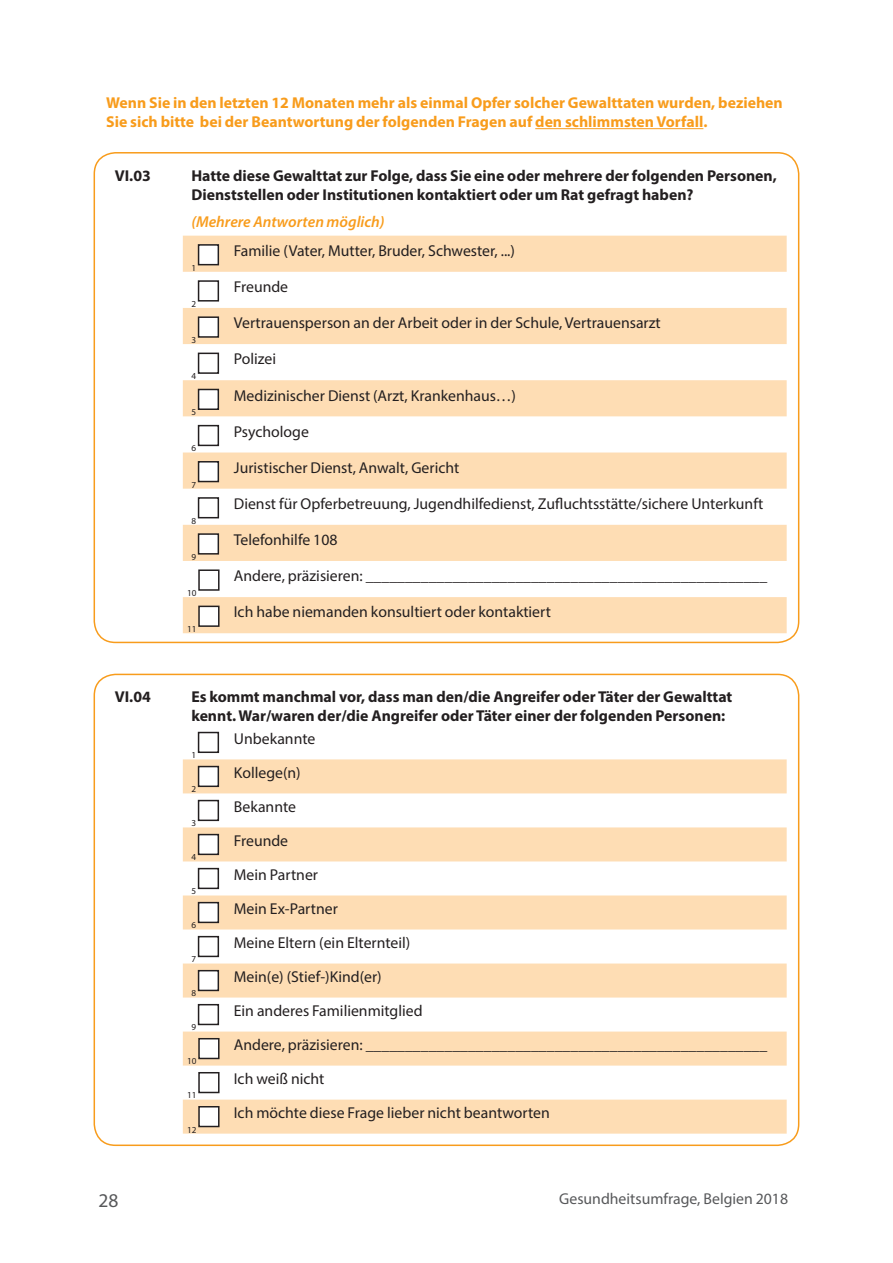
<style>
.page{position:relative;width:893px;height:1263px;background:#fff}
.page>*{position:absolute;margin:0;border:0;box-sizing:border-box;transform-origin:0 0}
.t1{font:19.5px "Myriad Pro";color:#57585a}
.body_nl{font:15.75px "Myriad Pro";color:#231f20}
.body_nl_gras{font:700 15.75px/18.9px "Myriad Pro";color:#231f20}
.body_nl-2{font:700 15.75px/18.9px "Myriad Pro";color:#f89c1c}
.t2{font:15.75px "Myriad Pro";color:#57585a}
.body_nl_gras-2{font:italic 600 15.75px "Myriad Pro";color:#f89c1c}
.body_nl-3{font:9.15px "Myriad Pro";color:#231f20}
</style>
<div class="page">
<hr style="left:535px;top:128px;width:168px;height:1px;background:#f89c1c">
<svg style="left:183px;top:236px;width:604px;height:397px;fill:#feddb4"></svg>
<div style="left:199px;top:245px;width:19px;height:20px;background:#fff"></div>
<div style="left:198px;top:244px;width:21px;height:21px;border:2px solid #231f20"></div>
<div style="left:199px;top:281px;width:19px;height:20px;background:#fff"></div>
<div style="left:198px;top:280px;width:21px;height:22px;border:2px solid #231f20"></div>
<div style="left:199px;top:317px;width:19px;height:20px;background:#fff"></div>
<div style="left:198px;top:316px;width:21px;height:22px;border:2px solid #231f20"></div>
<div style="left:199px;top:353px;width:19px;height:20px;background:#fff"></div>
<div style="left:198px;top:353px;width:21px;height:21px;border:2px solid #231f20"></div>
<div style="left:199px;top:389px;width:19px;height:20px;background:#fff"></div>
<div style="left:198px;top:389px;width:21px;height:21px;border:2px solid #231f20"></div>
<div style="left:199px;top:426px;width:19px;height:19px;background:#fff"></div>
<div style="left:198px;top:425px;width:21px;height:21px;border:2px solid #231f20"></div>
<div style="left:199px;top:462px;width:19px;height:19px;background:#fff"></div>
<div style="left:198px;top:461px;width:21px;height:21px;border:2px solid #231f20"></div>
<div style="left:199px;top:498px;width:19px;height:20px;background:#fff"></div>
<div style="left:198px;top:497px;width:21px;height:21px;border:2px solid #231f20"></div>
<div style="left:199px;top:534px;width:19px;height:20px;background:#fff"></div>
<div style="left:198px;top:533px;width:21px;height:22px;border:2px solid #231f20"></div>
<div style="left:199px;top:570px;width:20px;height:20px;background:#fff"></div>
<div style="left:198px;top:569px;width:22px;height:22px;border:2px solid #231f20"></div>
<div style="left:199px;top:606px;width:20px;height:20px;background:#fff"></div>
<div style="left:198px;top:606px;width:22px;height:21px;border:2px solid #231f20"></div>
<svg style="left:183px;top:759px;width:604px;height:374px;fill:#feddb4"></svg>
<div style="left:198px;top:732px;width:21px;height:21px;border:2px solid #231f20"></div>
<div style="left:199px;top:766px;width:19px;height:20px;background:#fff"></div>
<div style="left:198px;top:766px;width:21px;height:21px;border:2px solid #231f20"></div>
<div style="left:199px;top:800px;width:19px;height:20px;background:#fff"></div>
<div style="left:198px;top:800px;width:21px;height:21px;border:2px solid #231f20"></div>
<div style="left:199px;top:834px;width:19px;height:20px;background:#fff"></div>
<div style="left:198px;top:834px;width:21px;height:21px;border:2px solid #231f20"></div>
<div style="left:199px;top:869px;width:19px;height:19px;background:#fff"></div>
<div style="left:198px;top:868px;width:21px;height:21px;border:2px solid #231f20"></div>
<div style="left:199px;top:903px;width:19px;height:19px;background:#fff"></div>
<div style="left:198px;top:902px;width:21px;height:21px;border:2px solid #231f20"></div>
<div style="left:199px;top:937px;width:19px;height:19px;background:#fff"></div>
<div style="left:198px;top:936px;width:21px;height:21px;border:2px solid #231f20"></div>
<div style="left:199px;top:971px;width:19px;height:19px;background:#fff"></div>
<div style="left:198px;top:970px;width:21px;height:21px;border:2px solid #231f20"></div>
<div style="left:199px;top:1005px;width:19px;height:19px;background:#fff"></div>
<div style="left:198px;top:1004px;width:21px;height:21px;border:2px solid #231f20"></div>
<div style="left:199px;top:1039px;width:20px;height:19px;background:#fff"></div>
<div style="left:198px;top:1038px;width:22px;height:21px;border:2px solid #231f20"></div>
<div style="left:199px;top:1073px;width:20px;height:19px;background:#fff"></div>
<div style="left:198px;top:1072px;width:22px;height:21px;border:2px solid #231f20"></div>
<div style="left:199px;top:1107px;width:20px;height:19px;background:#fff"></div>
<div style="left:198px;top:1106px;width:22px;height:21px;border:2px solid #231f20"></div>
<div style="left:94px;top:674px;width:705px;height:472px;border:2px solid #f89c1c;border-radius:21px"></div>
<p class="body_nl-2" style="left:106px;top:93px;width:678px">Wenn Sie in den letzten 12 Monaten mehr als einmal Opfer solcher Gewalttaten wurden, beziehen<br>Sie sich bitte bei der Beantwortung der folgenden Fragen auf den schlimmsten Vorfall.</p>
<p class="body_nl_gras" style="left:115px;top:166px;width:38px">VI.03</p>
<p class="body_nl_gras" style="left:191px;top:166px;width:587px">Hatte diese Gewalttat zur Folge, dass Sie eine oder mehrere der folgenden Personen,<br>Dienststellen oder Institutionen kontaktiert oder um Rat gefragt haben?</p>
<p class="body_nl_gras-2" style="left:191px;top:212px;width:195px">(Mehrere Antworten möglich)</p>
<p class="body_nl-3" style="left:191px;top:262px;width:6px">1</p>
<p class="body_nl" style="left:234px;top:241px;width:283px">Familie (Vater, Mutter, Bruder, Schwester, ...)</p>
<p class="body_nl-3" style="left:191px;top:298px;width:6px">2</p>
<p class="body_nl-3" style="left:191px;top:334px;width:6px">3</p>
<p class="body_nl-3" style="left:191px;top:370px;width:6px">4</p>
<p class="body_nl-3" style="left:191px;top:406px;width:6px">5</p>
<p class="body_nl-3" style="left:191px;top:443px;width:6px">6</p>
<p class="body_nl-3" style="left:191px;top:479px;width:6px">7</p>
<p class="body_nl-3" style="left:191px;top:515px;width:6px">8</p>
<p class="body_nl-3" style="left:191px;top:551px;width:6px">9</p>
<p class="body_nl-3" style="left:187px;top:587px;width:11px">10</p>
<p class="body_nl-3" style="left:187px;top:623px;width:11px">11</p>
<p class="body_nl" style="left:234px;top:277px;width:56px">Freunde</p>
<p class="body_nl" style="left:234px;top:313px;width:428px">Vertrauensperson an der Arbeit oder in der Schule, Vertrauensarzt</p>
<p class="body_nl" style="left:234px;top:349px;width:44px">Polizei</p>
<p class="body_nl" style="left:234px;top:386px;width:284px">Medizinischer Dienst (Arzt, Krankenhaus…)</p>
<p class="body_nl" style="left:234px;top:422px;width:77px">Psychologe</p>
<p class="body_nl" style="left:234px;top:458px;width:227px">Juristischer Dienst, Anwalt, Gericht</p>
<p class="body_nl" style="left:234px;top:494px;width:531px">Dienst für Opferbetreuung, Jugendhilfedienst, Zufluchtsstätte/sichere Unterkunft</p>
<p class="body_nl" style="left:234px;top:530px;width:105px">Telefonhilfe 108</p>
<p class="body_nl" style="left:234px;top:566px;width:535px">Andere, präzisieren: ___________________________________________________</p>
<p class="body_nl" style="left:234px;top:602px;width:319px">Ich habe niemanden konsultiert oder kontaktiert</p>
<p class="body_nl_gras" style="left:115px;top:687px;width:38px">VI.04</p>
<p class="body_nl_gras" style="left:191px;top:687px;width:542px">Es kommt manchmal vor, dass man den/die Angreifer oder Täter der Gewalttat kennt. War/waren der/die Angreifer oder Täter einer der folgenden Personen:</p>
<p class="body_nl-3" style="left:191px;top:749px;width:6px">1</p>
<p class="body_nl" style="left:234px;top:729px;width:83px">Unbekannte</p>
<p class="body_nl-3" style="left:191px;top:783px;width:6px">2</p>
<p class="body_nl-3" style="left:191px;top:818px;width:6px">3</p>
<p class="body_nl-3" style="left:191px;top:852px;width:6px">4</p>
<p class="body_nl-3" style="left:191px;top:886px;width:6px">5</p>
<p class="body_nl-3" style="left:191px;top:920px;width:6px">6</p>
<p class="body_nl-3" style="left:191px;top:954px;width:6px">7</p>
<p class="body_nl-3" style="left:191px;top:988px;width:6px">8</p>
<p class="body_nl-3" style="left:191px;top:1022px;width:6px">9</p>
<p class="body_nl-3" style="left:187px;top:1056px;width:11px">10</p>
<p class="body_nl-3" style="left:187px;top:1090px;width:11px">11</p>
<p class="body_nl-3" style="left:187px;top:1124px;width:11px">12</p>
<p class="body_nl" style="left:234px;top:763px;width:68px">Kollege(n)</p>
<p class="body_nl" style="left:234px;top:797px;width:64px">Bekannte</p>
<p class="body_nl" style="left:234px;top:831px;width:56px">Freunde</p>
<p class="body_nl" style="left:234px;top:865px;width:86px">Mein Partner</p>
<p class="body_nl" style="left:234px;top:899px;width:105px">Mein Ex-Partner</p>
<p class="body_nl" style="left:234px;top:933px;width:178px">Meine Eltern (ein Elternteil)</p>
<p class="body_nl" style="left:234px;top:967px;width:149px">Mein(e) (Stief-)Kind(er)</p>
<p class="body_nl" style="left:234px;top:1001px;width:190px">Ein anderes Familienmitglied</p>
<p class="body_nl" style="left:234px;top:1035px;width:535px">Andere, präzisieren: ___________________________________________________</p>
<p class="body_nl" style="left:234px;top:1069px;width:92px">Ich weiß nicht</p>
<p class="body_nl" style="left:234px;top:1103px;width:317px">Ich möchte diese Frage lieber nicht beantworten</p>
<p class="t1" style="left:98px;top:1189px;width:22px">28</p>
<p class="t2" style="left:559px;top:1189px;width:230px">Gesundheitsumfrage, Belgien 2018</p>
</div>
